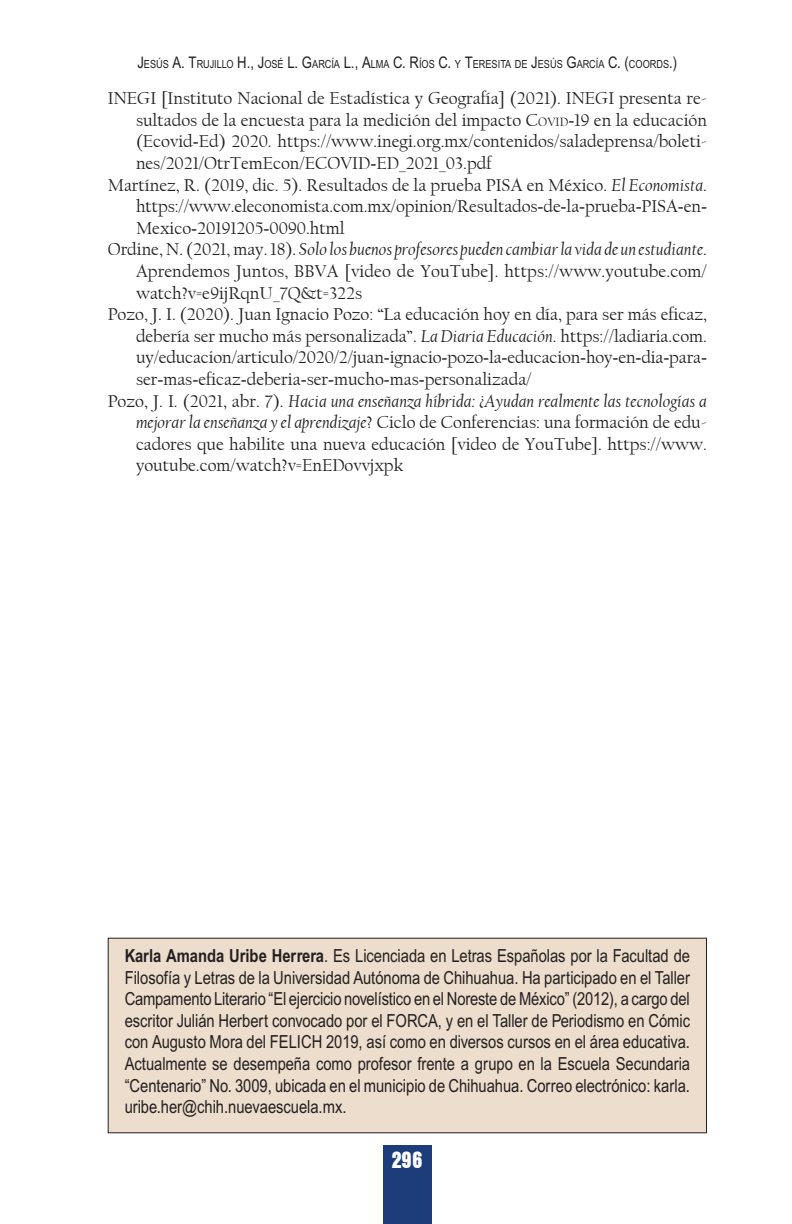
<style>
.page{position:relative;width:792px;height:1224px;background:#fff}
.page>*{position:absolute;margin:0;border:0;box-sizing:border-box;transform-origin:0 0}
.t1{font:700 condensed 24px "Aurora BT";color:#fff}
.t2{font:18px "Californian FB";color:#231f20}
.t3{font:18px/21.6px "Arial Narrow MT Std";color:#231f20;text-align:justify}
.t4{font:italic 18px "Californian FB";color:#231f20}
.t5{font:11.2px "Arial Narrow MT Std";color:#231f20}
.s1{font-size:16px}
.s2{font-style:inherit}
.s3{font-size:12.6px}
.s4{font-family:"Times New Roman"}
.s5{font-style:italic}
.s6{font-style:normal}
.s7{font-weight:700}
</style>
<div class="page">
<div style="left:383px;top:1146px;width:49px;height:78px;background:#1d3c7a"></div>
<div style="left:108px;top:938px;width:598px;height:195px;background:#ecddcc"></div>
<div style="left:108px;top:938px;width:599px;height:195px;border:1px solid #231f20"></div>
<p class="t5" style="left:137px;top:58px;width:541px"><span class="s1">J</span>ESÚS <span class="s1">A. T</span>RUJILLO <span class="s1">H., J</span>OSÉ <span class="s1">L. G</span>ARCÍA <span class="s1">L., A</span>LMA <span class="s1">C. R</span>ÍOS <span class="s1">C.</span> Y <span class="s1">T</span>ERESITA DE <span class="s1">J</span>ESÚS <span class="s1">G</span>ARCÍA <span class="s1">C. (</span>COORDS<span class="s1">.)</span></p>
<p class="t2" style="left:108px;top:88px;width:601px">INEGI [Instituto Nacional de Estadística y Geografía] (2021). INEGI presenta re-</p>
<p class="t2" style="left:136px;top:110px;width:572px">sultados de la encuesta para la medición del impacto <span class="s2">C</span><span class="s3">ovid</span><span class="s4">-</span>19 en la educación</p>
<p class="t2" style="left:136px;top:131px;width:573px">(Ecovid<span class="s4">-</span>Ed) 2020. https://www.inegi.org.mx/contenidos/saladeprensa/boleti-</p>
<p class="t2" style="left:136px;top:153px;width:357px">nes/2021/OtrTemEcon/ECOVID<span class="s4">-</span>ED_2021_03.pdf</p>
<p class="t2" style="left:108px;top:175px;width:601px">Martínez, R. (2019, dic. 5). Resultados de la prueba PISA en México. <span class="s5">El Economista</span>.</p>
<p class="t2" style="left:136px;top:196px;width:572px">https://www.eleconomista.com.mx/opinion/Resultados<span class="s4">-</span>de<span class="s4">-</span>la<span class="s4">-</span>prueba<span class="s4">-</span>PISA<span class="s4">-</span>en<span class="s4">-</span></p>
<p class="t2" style="left:136px;top:218px;width:210px">Mexico<span class="s4">-</span>20191205<span class="s4">-</span>0090.html</p>
<p class="t4" style="left:108px;top:239px;width:601px"><span class="s6">Ordine, N. (2021, may. 18).</span> Solo los buenos profesores pueden cambiar la vida de un estudiante<span class="s6">.</span></p>
<p class="t2" style="left:136px;top:261px;width:572px">Aprendemos Juntos, BBVA [video de YouTube]. https://www.youtube.com/</p>
<p class="t2" style="left:136px;top:283px;width:228px">watch?v=e9ijRqnU_7Q&amp;t=322s</p>
<p class="t2" style="left:108px;top:304px;width:601px">Pozo, J. I. (2020). Juan Ignacio Pozo: “La educación hoy en día, para ser más eficaz,</p>
<p class="t2" style="left:136px;top:326px;width:573px">debería ser mucho más personalizada”. <span class="s5">La Diaria Educación</span>. https://ladiaria.com.</p>
<p class="t2" style="left:136px;top:347px;width:572px">uy/educacion/articulo/2020/2/juan<span class="s4">-</span>ignacio<span class="s4">-</span>pozo<span class="s4">-</span>la<span class="s4">-</span>educacion<span class="s4">-</span>hoy<span class="s4">-</span>en<span class="s4">-</span>dia<span class="s4">-</span>para<span class="s4">-</span></p>
<p class="t2" style="left:136px;top:369px;width:397px">ser<span class="s4">-</span>mas<span class="s4">-</span>eficaz<span class="s4">-</span>deberia<span class="s4">-</span>ser<span class="s4">-</span>mucho<span class="s4">-</span>mas<span class="s4">-</span>personalizada/</p>
<p class="t4" style="left:108px;top:391px;width:601px"><span class="s6">Pozo, J. I. (2021, abr. 7).</span> Hacia una enseñanza híbrida: ¿Ayudan realmente las tecnologías a</p>
<p class="t2" style="left:136px;top:412px;width:573px"><span class="s5">mejorar la enseñanza y el aprendizaje</span>? Ciclo de Conferencias: una formación de edu-</p>
<p class="t2" style="left:136px;top:434px;width:572px">cadores que habilite una nueva educación [video de YouTube]. https://www.</p>
<p class="t2" style="left:136px;top:455px;width:269px">youtube.com/watch?v=EnEDovvjxpk</p>
<p class="t3" style="left:125px;top:945px;width:567px"><span class="s7">Karla Amanda Uribe Herrera</span>. Es Licenciada en Letras Españolas por la Facultad de Filosofía y Letras de la Universidad Autónoma de Chihuahua. Ha participado en el Taller Campamento Literario “El ejercicio novelístico en el Noreste de México” (2012), a cargo del escritor Julián Herbert convocado por el FORCA, y en el Taller de Periodismo en Cómic con Augusto Mora del FELICH 2019, así como en diversos cursos en el área educativa.<br>Actualmente se desempeña como profesor frente a grupo en la Escuela Secundaria “Centenario” No. 3009, ubicada en el municipio de Chihuahua. Correo electrónico: karla. uribe.her@chih.nuevaescuela.mx.</p>
<h1 class="t1" style="left:392px;top:1146px;width:32px">296</h1>
</div>
